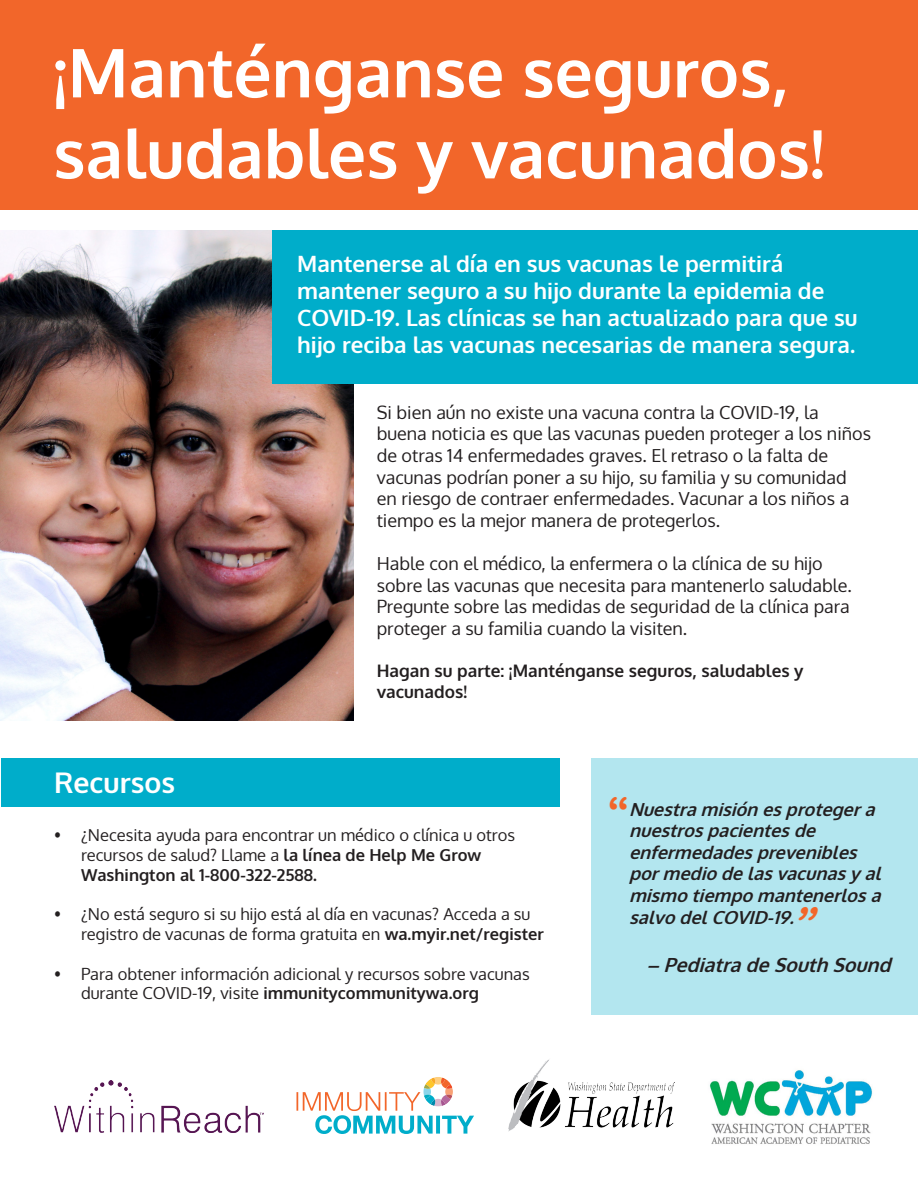
<style>
.page{position:relative;width:918px;height:1188px;background:#fff}
.page>*{position:absolute;margin:0;border:0;box-sizing:border-box;transform-origin:0 0}
.t1{font:700 67.5px/81px "Oxygen";color:#fff}
.t2{font:italic 45px "Arial Rounded MT Bold";color:#f2662a}
.t3{font:45px "Arial Rounded MT Bold";color:#f2662a}
.t4{font:700 28.5px "Oxygen";color:#fff}
.t5{font:700 22.5px/27px "Oxygen";color:#fff}
.t6{font:italic 700 19.5px "Oxygen";color:#231f20}
.t7{font:18px/21.6px "Oxygen";color:#231f20}
.t8{font:italic 700 18px/21.6px "Oxygen";color:#231f20}
.t9{font:700 17.25px "Oxygen";color:#231f20}
.t10{font:16.5px/19.8px "Oxygen";color:#231f20}
.s1{font-weight:700}
</style>
<div class="page">
<div style="left:591px;top:758px;width:327px;height:256px;background:#b3e6ef"></div>
<img style="left:0;top:231px;width:354px;height:490px">
<div style="left:0;top:0;width:918px;height:210px;background:#f2662a"></div>
<div style="left:273px;top:231px;width:645px;height:153px;background:#00adca"></div>
<div style="left:1px;top:758px;width:559px;height:49px;background:#00adca"></div>
<img style="left:509px;top:1059px;width:166px;height:72px">
<svg style="left:296px;top:1077px;width:178px;height:57px"></svg>
<img style="left:709px;top:1070px;width:164px;height:74px">
<img style="left:54px;top:1081px;width:210px;height:51px">
<p class="t1" style="left:53px;top:34px;width:773px">¡Manténganse seguros, saludables y vacunados!</p>
<p class="t5" style="left:297px;top:251px;width:488px">Mantenerse al día en sus vacunas le permitirá</p>
<p class="t5" style="left:297px;top:278px;width:562px">mantener seguro a su hijo durante la epidemia de<br>COVID-19. Las clínicas se han actualizado para que su hijo reciba las vacunas necesarias de manera segura.</p>
<p class="t7" style="left:377px;top:402px;width:443px">Si bien aún no existe una vacuna contra la COVID-19, la</p>
<p class="t7" style="left:377px;top:423px;width:496px">buena noticia es que las vacunas pueden proteger a los niños de otras 14 enfermedades graves. El retraso o la falta de vacunas podrían poner a su hijo, su familia y su comunidad en riesgo de contraer enfermedades. Vacunar a los niños a tiempo es la mejor manera de protegerlos.</p>
<p class="t7" style="left:377px;top:553px;width:477px">Hable con el médico, la enfermera o la clínica de su hijo sobre las vacunas que necesita para mantenerlo saludable.<br>Pregunte sobre las medidas de seguridad de la clínica para proteger a su familia cuando la visiten.</p>
<p class="t9" style="left:377px;top:660px;width:428px">Hagan su parte: ¡Manténganse seguros, saludables y</p>
<p class="t9" style="left:377px;top:681px;width:92px">vacunados!</p>
<p class="t4" style="left:54px;top:765px;width:123px">Recursos</p>
<p class="t10" style="left:81px;top:825px;width:436px;text-indent:-27px">• ¿Necesita ayuda para encontrar un médico o clínica u otros recursos de salud? Llame a <span class="s1">la línea de Help Me Grow<br>Washington al 1-800-322-2588.</span></p>
<p class="t10" style="left:81px;top:904px;width:464px;text-indent:-27px">• ¿No está seguro si su hijo está al día en vacunas? Acceda a su registro de vacunas de forma gratuita en <span class="s1">wa.myir.net/register</span></p>
<p class="t10" style="left:81px;top:964px;width:450px;text-indent:-27px">• Para obtener información adicional y recursos sobre vacunas durante COVID-19, visite <span class="s1">immunitycommunitywa.org</span></p>
<p class="t3" style="left:608px;top:787px;width:22px">“</p>
<p class="t8" style="left:629px;top:799px;width:253px">Nuestramisiónesprotegera nuestrospacientesde</p>
<p class="t8" style="left:629px;top:842px;width:259px">enfermedadesprevenibles pormediodelasvacunasyal mismotiempomantenerlosa salvodelCOVID-19.</p>
<p class="t6" style="left:646px;top:953px;width:252px">–PediatradeSouthSound</p>
<p class="t2" style="left:792px;top:898px;width:36px">”</p>
</div>
